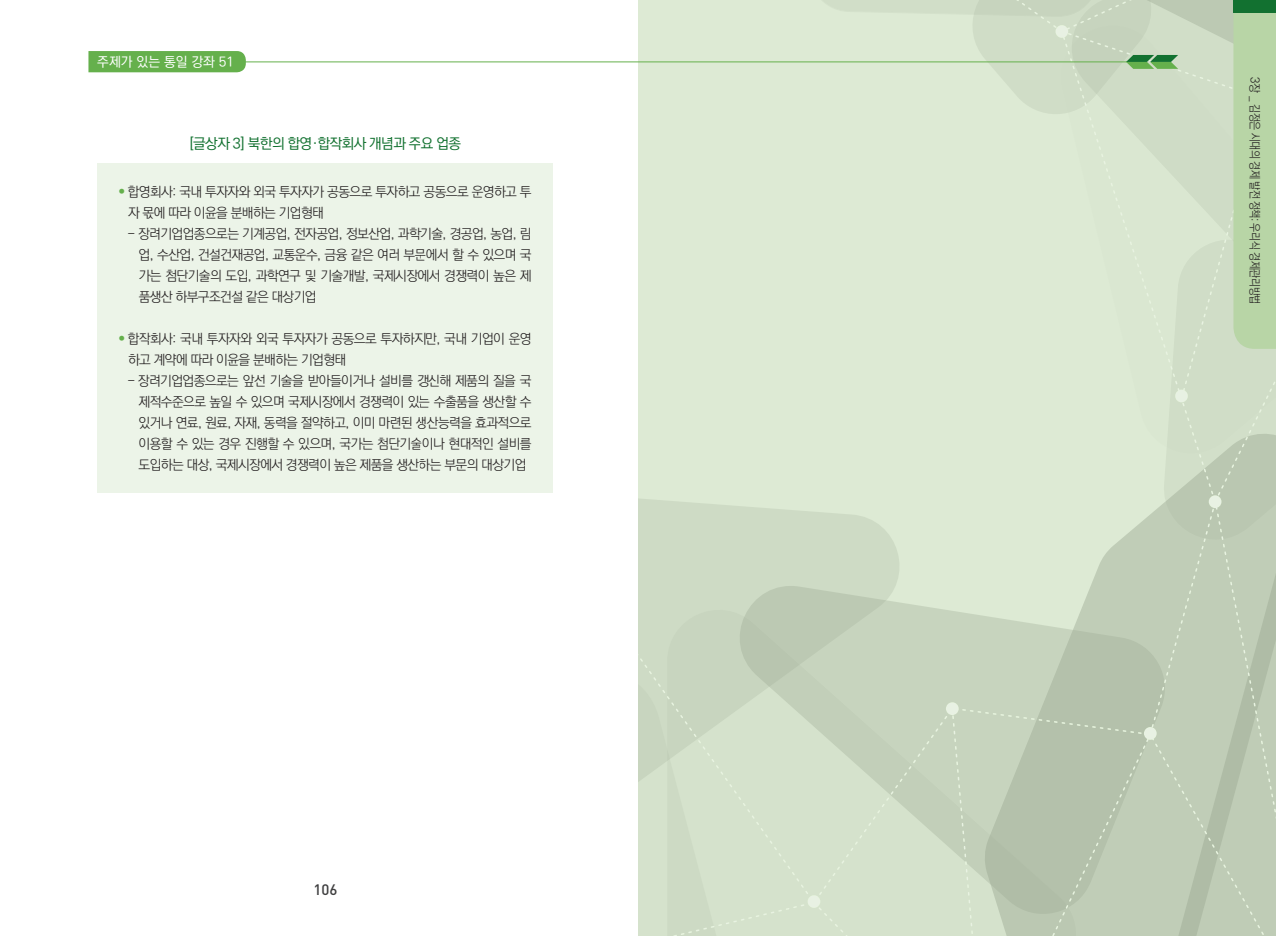
<style>
.page{position:relative;width:1276px;height:936px;background:#fff}
.page>*{position:absolute;margin:0;border:0;box-sizing:border-box;transform-origin:0 0}
.t1{font:500 15px "DIN Pro";color:#3e3e3f}
.t2{font:500 14.55px "Ko Pub Dotum";letter-spacing:-.045em;color:#127130}
.t3{font:300 13.5px/21px "Ko Pub Dotum";letter-spacing:-.045em;color:#231f20}
.t4{font:500 13.5px "Ko Pub Dotum";color:#fff}
.t5{font:300 12px "Ko Pub Dotum";letter-spacing:-.04em;color:#231f20;scale:.95 1}
</style>
<div class="page">
<hr style="left:238px;top:62px;width:908px;height:1px;background:#65b04c">
<div style="left:88px;top:51px;width:158px;height:21px;background:#65b04c"></div>
<div style="left:98px;top:163px;width:455px;height:329px;background:#ecf4e8"></div>
<div style="left:638px;top:0;width:638px;height:935px;background:#ddead4"></div>
<div style="left:638px;top:499px;width:174px;height:90px;background:#cedbc5"></div>
<svg style="left:638px;top:589px;width:174px;height:346px"></svg>
<svg style="left:812px;top:539px;width:464px;height:396px"></svg>
<div style="left:807px;top:895px;width:13px;height:12px;background:#e8f1e3;border-radius:50%"></div>
<div style="left:946px;top:702px;width:12px;height:13px;background:#e8f1e3;border-radius:50%"></div>
<div style="left:1144px;top:727px;width:12px;height:12px;background:#e8f1e3;border-radius:50%"></div>
<hr style="left:638px;top:62px;width:508px;height:1px;background:#65b04c">
<svg style="left:809px;top:0;width:467px;height:539px"></svg>
<p class="t4" style="left:97px;top:55px;width:138px">주제가 있는 통일 강좌 51</p>
<p class="t2" style="left:189px;top:136px;width:273px">[글상자 3] 북한의 합영·합작회사 개념과 주요 업종</p>
<p class="t3" style="left:128px;top:181px;width:405px;text-indent:-9px"><sup>●</sup> 합영회사: 국내 투자자와 외국 투자자가 공동으로 투자하고 공동으로 운영하고 투 자 몫에 따라 이윤을 분배하는 기업형태</p>
<p class="t3" style="left:139px;top:223px;width:394px;text-align:justify;text-indent:-11px">- 장려기업업종으로는 기계공업, 전자공업, 정보산업, 과학기술, 경공업, 농업, 림 업, 수산업, 건설건재공업, 교통운수, 금융 같은 여러 부문에서 할 수 있으며 국 가는 첨단기술의 도입, 과학연구 및 기술개발, 국제시장에서 경쟁력이 높은 제 품생산 하부구조건설 같은 대상기업</p>
<p class="t3" style="left:128px;top:328px;width:405px;text-indent:-9px"><sup>●</sup> 합작회사: 국내 투자자와 외국 투자자가 공동으로 투자하지만, 국내 기업이 운영 하고 계약에 따라 이윤을 분배하는 기업형태</p>
<p class="t3" style="left:139px;top:370px;width:394px;text-align:justify;text-indent:-11px">- 장려기업업종으로는 앞선 기술을 받아들이거나 설비를 갱신해 제품의 질을 국 제적수준으로 높일 수 있으며 국제시장에서 경쟁력이 있는 수출품을 생산할 수 있거나 연료, 원료, 자재, 동력을 절약하고, 이미 마련된 생산능력을 효과적으로 이용할 수 있는 경우 진행할 수 있으며, 국가는 첨단기술이나 현대적인 설비를 도입하는 대상, 국제시장에서 경쟁력이 높은 제품을 생산하는 부문의 대상기업</p>
<p class="t1" style="left:313px;top:878px;width:25px">106</p>
<p class="t5" style="left:1260px;top:77px;width:241px;rotate:90deg">3장 _ 김정은 시대의 경제 발전 정책: 우리식 경제관리방법</p>
</div>
